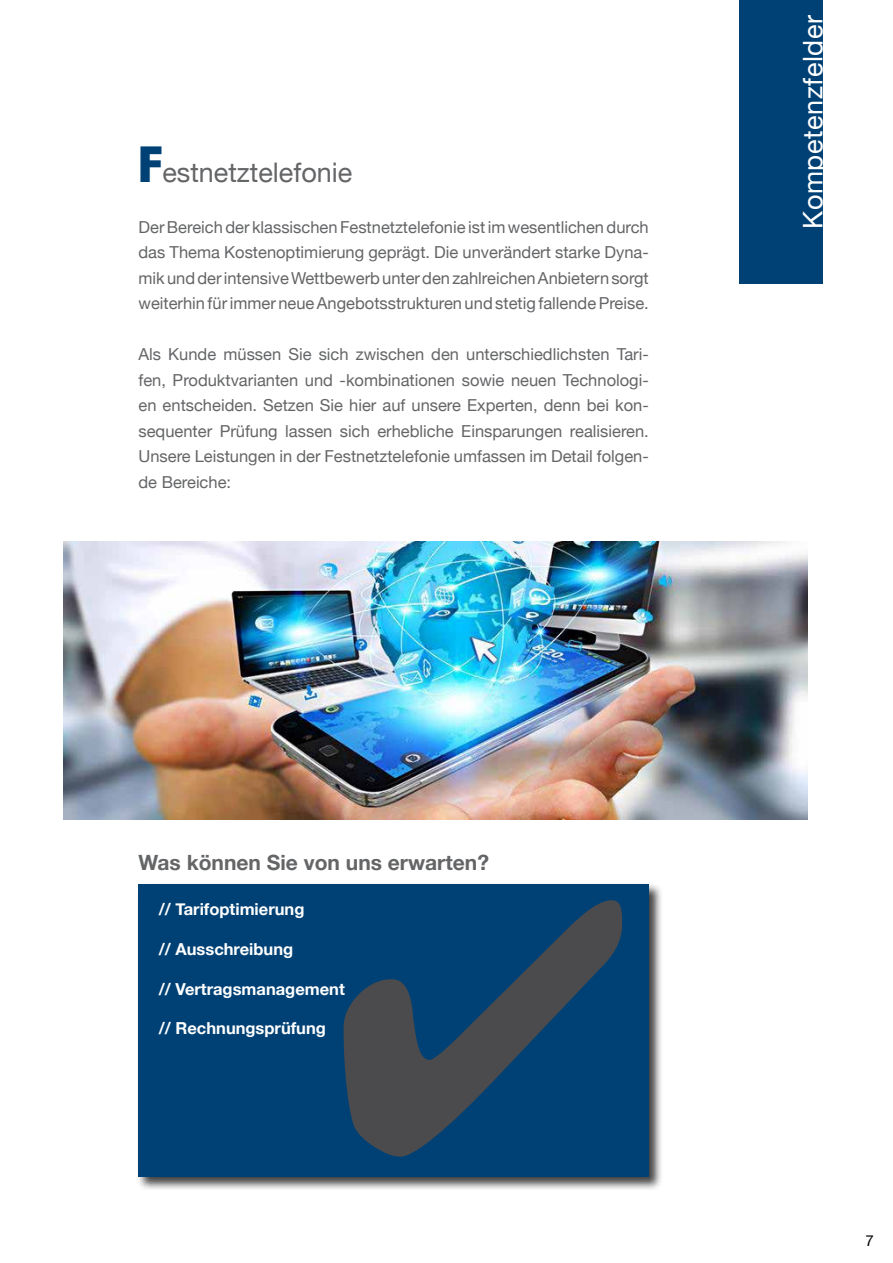
<style>
.page{position:relative;width:893px;height:1263px;background:#fff}
.page>*{position:absolute;margin:0;border:0;box-sizing:border-box;transform-origin:0 0}
.t1{font:27px "Helvetica Neue";color:#646567}
.t2{font:27px "Helvetica Neue";letter-spacing:.02em;color:#fff}
.t3{font:700 21px "Helvetica Neue";color:#646567}
.t4{font:16.5px/25.5px "Helvetica Neue";color:#646567;text-align:justify}
.t5{font:700 16.5px "Helvetica Neue";color:#fff}
.t6{font:15px "Helvetica Neue";color:#000}
.s1{font-weight:900;font-stretch:condensed;font-size:49.5px;color:#004175}
</style>
<div class="page">
<div style="left:136px;top:882px;width:527px;height:309px;background:#000;opacity:.75"></div>
<div style="left:139px;top:885px;width:510px;height:292px;background:#004175"></div>
<div style="left:739px;top:0;width:83px;height:284px;background:#004175"></div>
<img style="left:64px;top:541px;width:744px;height:278px">
<h1 class="t1" style="left:139px;top:152px;width:215px"><span class="s1">F</span>estnetztelefonie</h1>
<p class="t4" style="left:139px;top:215px;width:512px">Der Bereich der klassischen Festnetztelefonie ist im wesentlichen durch das Thema Kostenoptimierung geprägt. Die unverändert starke Dyna&shy;mik und der intensive Wettbewerb unter den zahlreichen Anbietern sorgt weiterhin für immer neue Angebotsstrukturen und stetig fallende Preise.</p>
<p class="t4" style="left:139px;top:342px;width:512px">Als Kunde müssen Sie sich zwischen den unterschiedlichsten Tari&shy;fen, Produktvarianten und -kombinationen sowie neuen Technologi&shy;en entscheiden. Setzen Sie hier auf unsere Experten, denn bei kon&shy;sequenter Prüfung lassen sich erhebliche Einsparungen realisieren.<br>Unsere Leistungen in der Festnetztelefonie umfassen im Detail folgen&shy;de Bereiche:</p>
<p class="t3" style="left:139px;top:846px;width:352px">Was können Sie von uns erwarten?</p>
<p class="t5" style="left:159px;top:897px;width:147px">// Tarifoptimierung</p>
<p class="t5" style="left:159px;top:936px;width:136px">// Ausschreibung</p>
<p class="t5" style="left:159px;top:976px;width:188px">// Vertragsmanagement</p>
<p class="t5" style="left:159px;top:1015px;width:169px">// Rechnungsprüfung</p>
<h1 class="t2" style="left:793px;top:229px;width:215px;rotate:-90deg">Kompetenzfelder</h1>
<p class="t6" style="left:865px;top:1230px;width:10px">7</p>
</div>
